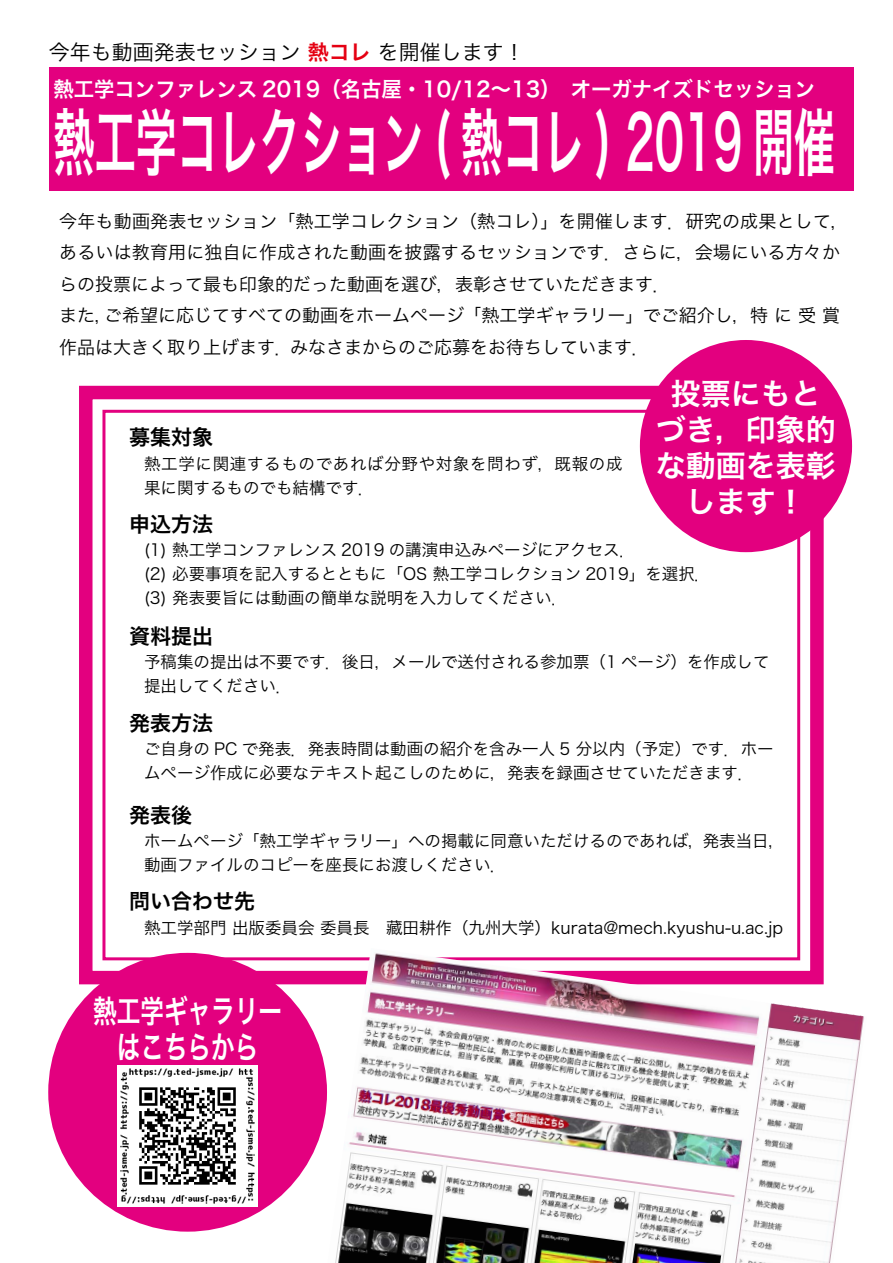
<style>
.page{position:relative;width:893px;height:1263px;background:#fff}
.page>*{position:absolute;margin:0;border:0;box-sizing:border-box;transform-origin:0 0}
.t1{font:73.5px "Hira Kaku Pro W6";color:#fff;scale:.56 1}
.t2{font:31.5px/36px "Hira Kaku Pro W6";color:#fff;text-align:center;scale:.75 1}
.t3{font:30px/36px "Hira Kaku Pro W6";color:#fff;text-align:center}
.t4{font:21px "Hira Kaku Pro W6";color:#fff}
.t5{font:21px "Hira Kaku Pro W6";color:#000}
.t6{font:21px "Hira Kaku Pro W3";color:#000}
.t7{font:18px/31.5px "Hira Kaku Pro W3";color:#000}
.t8{font:16.5px/24px "Hira Kaku Pro W3";color:#000}
.t9{font:16.5px/24px "Hira Kaku Pro W3";letter-spacing:.04em;color:#000}
.s1{font-family:"Hira Kaku Pro W6";color:#e50012}
</style>
<div class="page">
<div style="left:79px;top:386px;width:745px;height:598px;border:14px solid #e3007f"></div>
<div style="left:49px;top:67px;width:804px;height:124px;background:#e3007f"></div>
<div style="left:640px;top:340px;width:212px;height:212px;background:#e3007f;border-radius:50%"></div>
<div style="left:48px;top:953px;width:279px;height:279px;background:#e3007f;border-radius:50%"></div>
<img style="left:327px;top:948px;width:537px;height:315px">
<img style="left:118px;top:1066px;width:140px;height:140px">
<p class="t6" style="left:49px;top:33px;width:477px">今年も動画発表セッション <span class="s1">熱コレ</span> を開催します！</p>
<p class="t4" style="left:53px;top:70px;width:763px">熱工学コンファレンス 2019（名古屋・10/12～13）　オーガナイズドセッション</p>
<h1 class="t1" style="left:53px;top:76px;width:1397px">熱工学コレクション ( 熱コレ ) 2019 開催</h1>
<p class="t7" style="left:59px;top:204px;width:791px">今年も動画発表セッション「熱工学コレクション（熱コレ）」を開催します．研究の成果として，あるいは教育用に独自に作成された動画を披露するセッションです．さらに，会場にいる方々からの投票によって最も印象的だった動画を選び，表彰させていただきます．<br>また，ご希望に応じてすべての動画をホームページ「熱工学ギャラリー」でご紹介し，特に受賞作品は大きく取り上げます．みなさまからのご応募をお待ちしています．</p>
<p class="t5" style="left:129px;top:418px;width:85px">募集対象</p>
<p class="t9" style="left:144px;top:450px;width:480px">熱工学に関連するものであれば分野や対象を問わず，既報の成果に関するものでも結構です．</p>
<p class="t5" style="left:129px;top:505px;width:85px">申込方法</p>
<h3 class="t3" style="left:656px;top:374px;width:182px">投票にもとづき，印象的な動画を表彰します！</h3>
<p class="t8" style="left:144px;top:537px;width:569px">(1) 熱工学コンファレンス 2019 の講演申込みページにアクセス．<br>(2) 必要事項を記入するとともに「OS 熱工学コレクション 2019」を選択．(3) 発表要旨には動画の簡単な説明を入力してください．</p>
<p class="t5" style="left:129px;top:617px;width:85px">資料提出</p>
<p class="t8" style="left:144px;top:649px;width:627px">予稿集の提出は不要です．後日，メールで送付される参加票（1 ページ）を作成して提出してください．</p>
<p class="t5" style="left:129px;top:704px;width:85px">発表方法</p>
<p class="t8" style="left:144px;top:736px;width:631px">ご自身の PC で発表．発表時間は動画の紹介を含み一人 5 分以内（予定）です．ホームページ作成に必要なテキスト起こしのために，発表を録画させていただきます．</p>
<p class="t5" style="left:129px;top:796px;width:64px">発表後</p>
<p class="t8" style="left:144px;top:828px;width:643px">ホームページ「熱工学ギャラリー」への掲載に同意いただけるのであれば，発表当日，動画ファイルのコピーを座長にお渡しください．</p>
<p class="t5" style="left:129px;top:882px;width:127px">問い合わせ先</p>
<p class="t8" style="left:144px;top:914px;width:641px">熱工学部門 出版委員会 委員長　藏田耕作（九州大学）kurata@mech.kyushu-u.ac.jp</p>
<h2 class="t2" style="left:93px;top:992px;width:253px">熱工学ギャラリーはこちらから</h2>
</div>
